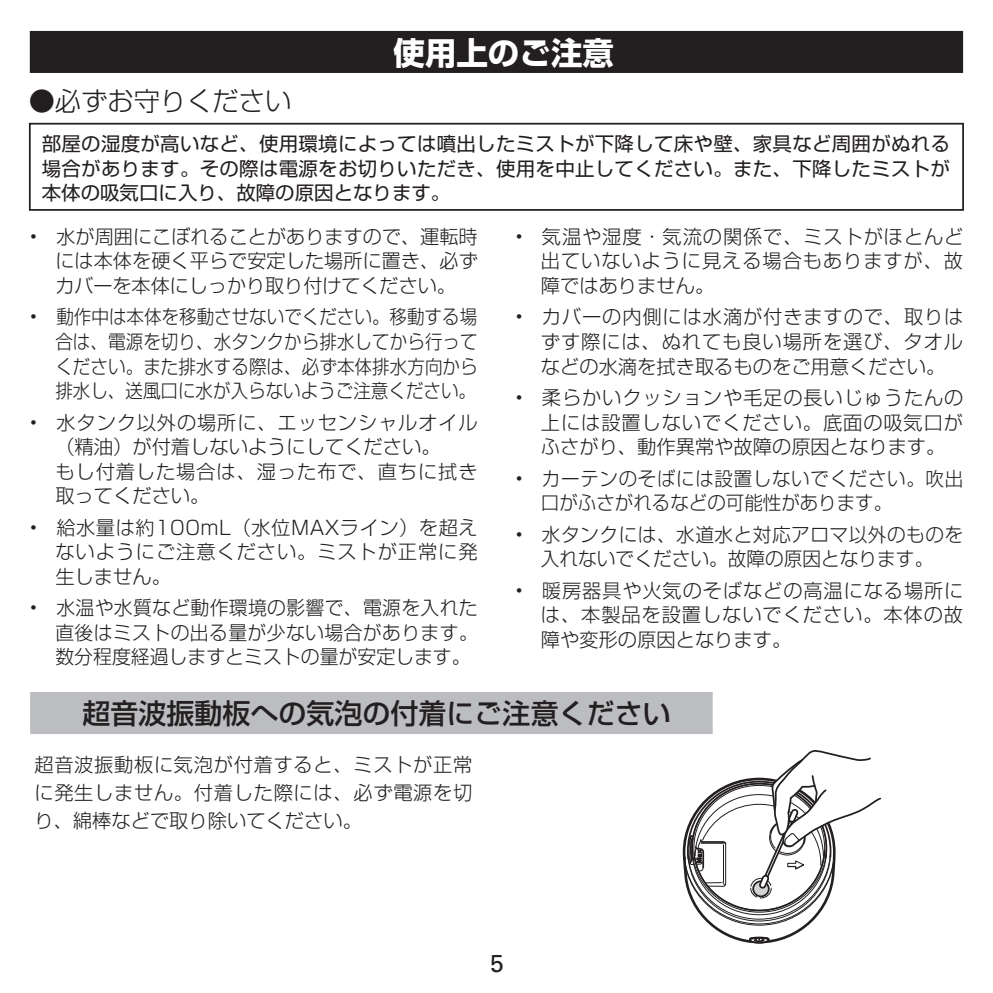
<style>
.page{position:relative;width:993px;height:993px;background:#fff}
.page>*{position:absolute;margin:0;border:0;box-sizing:border-box;transform-origin:0 0}
.t1{font:700 31.5px "Shin Go Pro";color:#fff}
.t2{font:500 28px "Shin Go Pro";color:#231f20}
.t3{font:300 26.25px "Shin Go Pro";color:#231f20}
.t4{font:24.5px "Univers";color:#231f20}
.t5{font:300 19.25px/24.5px "Shin Go Pro";letter-spacing:.045em;color:#231f20}
.t6{font:300 19.25px/24.5px "Shin Go Pro";letter-spacing:.02em;color:#231f20}
.t7{font:19.25px/24.5px "Shin Go Pro";letter-spacing:.015em;color:#231f20;text-align:justify}
.t8{font:300 19.25px/24.5px "Shin Go Pro";color:#231f20}
.t9{font:300 19.25px/24.5px "Shin Go Pro";letter-spacing:.02em;color:#231f20;text-align:justify;scale:.91 1}
.t10{font:300 19.25px/31.5px "Shin Go Pro";letter-spacing:.02em;color:#231f20;scale:.96 1}
.t11{font:300 19.25px "Shin Go Pro";color:#231f20;scale:.91 1}
</style>
<div class="page">
<div style="left:30px;top:31px;width:932px;height:42px;background:#231f20"></div>
<div style="left:29px;top:123px;width:934px;height:88px;border:2px solid #231f20"></div>
<div style="left:30px;top:691px;width:682px;height:42px;background:#bcbdc0"></div>
<svg style="left:682px;top:750px;width:199px;height:194px"></svg>
<h1 class="t1" style="left:393px;top:28px;width:222px">使用上のご注意</h1>
<h3 class="t3" style="left:29px;top:80px;width:264px">●必ずお守りください</h3>
<p class="t7" style="left:42px;top:129px;width:909px">部屋の湿度が高いなど、使用環境によっては噴出したミストが下降して床や壁、家具など周囲がぬれる場合があります。その際は電源をお切りいただき、使用を中止してください。また、下降したミストが本体の吸気口に入り、故障の原因となります。</p>
<p class="t6" style="left:30px;top:222px;width:9px">•</p>
<p class="t6" style="left:30px;top:302px;width:9px">•</p>
<p class="t6" style="left:30px;top:407px;width:9px">•</p>
<p class="t6" style="left:30px;top:512px;width:9px">•</p>
<p class="t6" style="left:30px;top:593px;width:9px">•</p>
<p class="t6" style="left:56px;top:222px;width:422px">水が周囲にこぼれることがありますので、運転時</p>
<p class="t6" style="left:55px;top:246px;width:424px">には本体を硬く平らで安定した場所に置き、必ずカバーを本体にしっかり取り付けてください。</p>
<p class="t11" style="left:56px;top:301px;width:464px">動作中は本体を移動させないでください。移動する場</p>
<p class="t9" style="left:55px;top:327px;width:465px">合は、電源を切り、水タンクから排水してから行ってください。また排水する際は、必ず本体排水方向から排水し、送風口に水が入らないようご注意ください。</p>
<p class="t5" style="left:56px;top:407px;width:423px">水タンク以外の場所に、エッセンシャルオイル</p>
<p class="t8" style="left:55px;top:432px;width:423px">（精油）が付着しないようにしてください。<br>もし付着した場合は、湿った布で、直ちに拭き取ってください。</p>
<p class="t6" style="left:56px;top:512px;width:422px">給水量は約100mL（水位MAXライン）を超え</p>
<p class="t5" style="left:55px;top:537px;width:423px">ないようにご注意ください。ミストが正常に発生しません。</p>
<p class="t6" style="left:56px;top:593px;width:422px">水温や水質など動作環境の影響で、電源を入れた</p>
<p class="t6" style="left:55px;top:617px;width:424px">直後はミストの出る量が少ない場合があります。数分程度経過しますとミストの量が安定します。</p>
<p class="t6" style="left:515px;top:222px;width:9px">•</p>
<p class="t6" style="left:515px;top:302px;width:9px">•</p>
<p class="t6" style="left:515px;top:383px;width:9px">•</p>
<p class="t6" style="left:515px;top:463px;width:9px">•</p>
<p class="t6" style="left:515px;top:519px;width:9px">•</p>
<p class="t6" style="left:515px;top:575px;width:9px">•</p>
<p class="t5" style="left:542px;top:222px;width:423px">気温や湿度・気流の関係で、ミストがほとんど</p>
<p class="t5" style="left:540px;top:246px;width:423px">出ていないように見える場合もありますが、故障ではありません。</p>
<p class="t5" style="left:542px;top:302px;width:423px">カバーの内側には水滴が付きますので、取りは</p>
<p class="t8" style="left:540px;top:327px;width:423px">ずす際には、ぬれても良い場所を選び、タオルなどの水滴を拭き取るものをご用意ください。</p>
<p class="t5" style="left:542px;top:383px;width:423px">柔らかいクッションや毛足の長いじゅうたんの</p>
<p class="t5" style="left:540px;top:407px;width:423px">上には設置しないでください。底面の吸気口がふさがり、動作異常や故障の原因となります。</p>
<p class="t10" style="left:542px;top:460px;width:440px">カーテンのそばには設置しないでください。吹出</p>
<p class="t10" style="left:540px;top:484px;width:441px">口がふさがれるなどの可能性があります。<br>水タンクには、水道水と対応アロマ以外のものを</p>
<p class="t5" style="left:540px;top:540px;width:424px;line-height:31.5px">入れないでください。故障の原因となります。<br>暖房器具や火気のそばなどの高温になる場所に</p>
<p class="t5" style="left:540px;top:600px;width:423px">は、本製品を設置しないでください。本体の故障や変形の原因となります。</p>
<h2 class="t2" style="left:82px;top:689px;width:589px">超音波振動板への気泡の付着にご注意ください</h2>
<p class="t6" style="left:34px;top:747px;width:439px;line-height:28px;text-align:justify">超音波振動板に気泡が付着すると、ミストが正常に発生しません。付着した際には、必ず電源を切り、綿棒などで取り除いてください。</p>
<p class="t4" style="left:490px;top:948px;width:15px">5</p>
</div>
